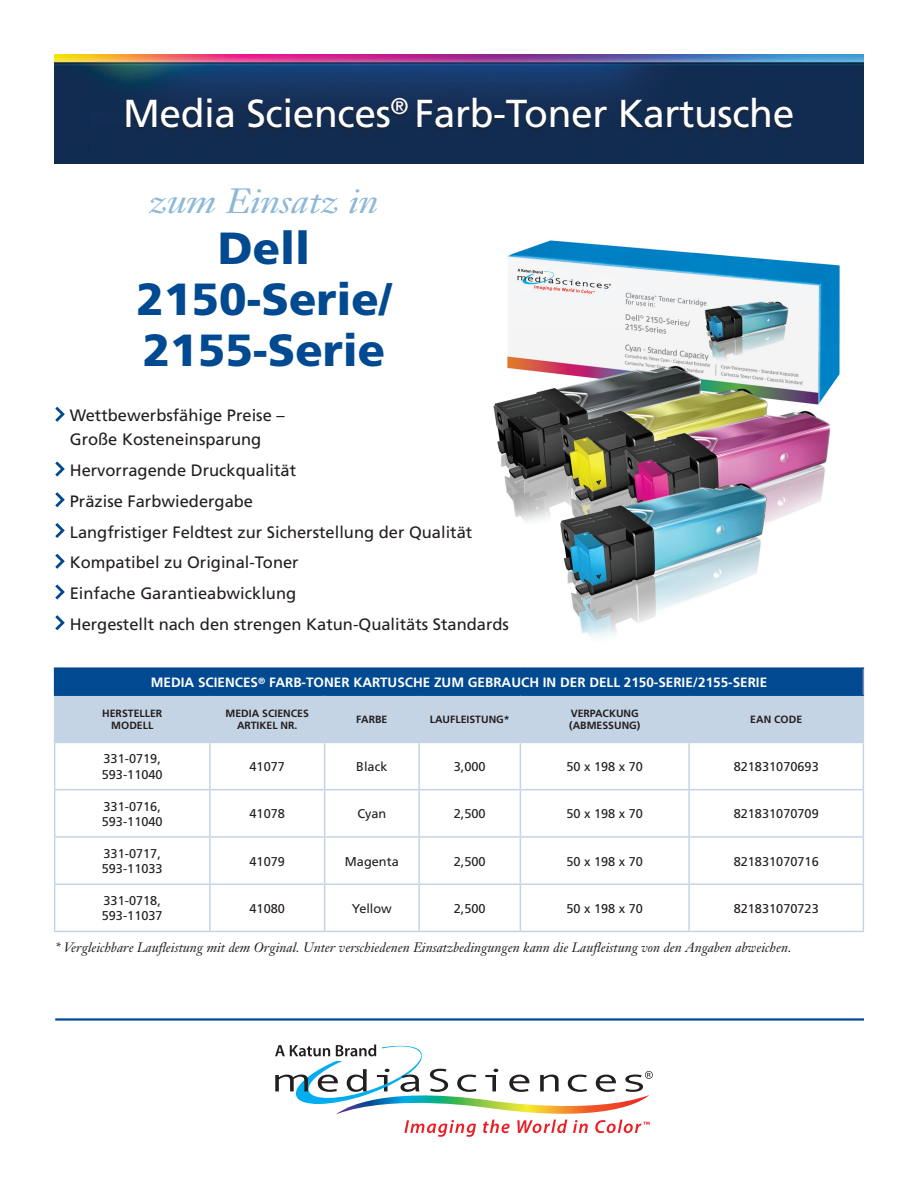
<style>
.page{position:relative;width:918px;height:1188px;background:#fff}
.page>*{position:absolute;margin:0;border:0;box-sizing:border-box;transform-origin:0 0}
.t1{font:900 45px/51px "Frutiger";color:#014990;text-align:center}
.t2{font:39px "Frutiger";letter-spacing:-.01em;color:#fff}
.t3{font:italic 34.5px "Janson Text";color:#8db7d7;scale:1.1 1}
.t4{font:16.5px/24px "Frutiger";color:#231f20}
.t5{font:italic 13.5px "Janson Text";color:#231f20}
.t6{font:700 13.5px "Frutiger";color:#fff}
.t7{font:12.75px/15.3px "Frutiger";color:#231f20}
.t8{font:700 10.5px "Frutiger";color:#231f20}
</style>
<div class="page">
<img style="left:493px;top:240px;width:347px;height:399px">
<svg style="left:55px;top:743px;width:808px;height:188px"></svg>
<hr style="left:54px;top:742px;width:156px;height:1px;background:#c5d4e4">
<hr style="left:210px;top:742px;width:115px;height:1px;background:#c5d4e4">
<hr style="left:325px;top:742px;width:94px;height:1px;background:#c5d4e4">
<hr style="left:419px;top:742px;width:101px;height:1px;background:#c5d4e4">
<hr style="left:520px;top:742px;width:169px;height:1px;background:#c5d4e4">
<hr style="left:689px;top:742px;width:175px;height:1px;background:#c5d4e4">
<hr style="left:54px;top:743px;width:1px;height:46px;background:#c5d4e4">
<hr style="left:209px;top:743px;width:2px;height:46px;background:#c5d4e4">
<hr style="left:324px;top:743px;width:1px;height:46px;background:#c5d4e4">
<hr style="left:418px;top:743px;width:2px;height:46px;background:#c5d4e4">
<hr style="left:520px;top:743px;width:1px;height:46px;background:#c5d4e4">
<hr style="left:688px;top:743px;width:2px;height:46px;background:#c5d4e4">
<hr style="left:863px;top:743px;width:1px;height:46px;background:#c5d4e4">
<hr style="left:54px;top:789px;width:156px;height:1px;background:#c5d4e4">
<hr style="left:54px;top:790px;width:1px;height:46px;background:#c5d4e4">
<hr style="left:210px;top:789px;width:115px;height:1px;background:#c5d4e4">
<hr style="left:209px;top:790px;width:2px;height:46px;background:#c5d4e4">
<hr style="left:325px;top:789px;width:94px;height:1px;background:#c5d4e4">
<hr style="left:324px;top:790px;width:1px;height:46px;background:#c5d4e4">
<hr style="left:419px;top:789px;width:101px;height:1px;background:#c5d4e4">
<hr style="left:418px;top:790px;width:2px;height:46px;background:#c5d4e4">
<hr style="left:520px;top:789px;width:169px;height:1px;background:#c5d4e4">
<hr style="left:520px;top:790px;width:1px;height:46px;background:#c5d4e4">
<hr style="left:689px;top:789px;width:175px;height:1px;background:#c5d4e4">
<hr style="left:688px;top:790px;width:2px;height:46px;background:#c5d4e4">
<hr style="left:863px;top:790px;width:1px;height:46px;background:#c5d4e4">
<hr style="left:54px;top:836px;width:156px;height:2px;background:#c5d4e4">
<hr style="left:54px;top:838px;width:1px;height:45px;background:#c5d4e4">
<hr style="left:210px;top:836px;width:115px;height:2px;background:#c5d4e4">
<hr style="left:209px;top:838px;width:2px;height:45px;background:#c5d4e4">
<hr style="left:325px;top:836px;width:94px;height:2px;background:#c5d4e4">
<hr style="left:324px;top:838px;width:1px;height:45px;background:#c5d4e4">
<hr style="left:419px;top:836px;width:101px;height:2px;background:#c5d4e4">
<hr style="left:418px;top:838px;width:2px;height:45px;background:#c5d4e4">
<hr style="left:520px;top:836px;width:169px;height:2px;background:#c5d4e4">
<hr style="left:520px;top:838px;width:1px;height:45px;background:#c5d4e4">
<hr style="left:689px;top:836px;width:175px;height:2px;background:#c5d4e4">
<hr style="left:688px;top:838px;width:2px;height:45px;background:#c5d4e4">
<hr style="left:863px;top:838px;width:1px;height:45px;background:#c5d4e4">
<hr style="left:54px;top:883px;width:156px;height:2px;background:#c5d4e4">
<hr style="left:54px;top:885px;width:1px;height:46px;background:#c5d4e4">
<hr style="left:210px;top:883px;width:115px;height:2px;background:#c5d4e4">
<hr style="left:209px;top:885px;width:2px;height:46px;background:#c5d4e4">
<hr style="left:325px;top:883px;width:94px;height:2px;background:#c5d4e4">
<hr style="left:324px;top:885px;width:1px;height:46px;background:#c5d4e4">
<hr style="left:419px;top:883px;width:101px;height:2px;background:#c5d4e4">
<hr style="left:418px;top:885px;width:2px;height:46px;background:#c5d4e4">
<hr style="left:520px;top:883px;width:169px;height:2px;background:#c5d4e4">
<hr style="left:520px;top:885px;width:1px;height:46px;background:#c5d4e4">
<hr style="left:689px;top:883px;width:175px;height:2px;background:#c5d4e4">
<hr style="left:688px;top:885px;width:2px;height:46px;background:#c5d4e4">
<hr style="left:863px;top:885px;width:1px;height:46px;background:#c5d4e4">
<hr style="left:54px;top:931px;width:156px;height:1px;background:#c5d4e4">
<hr style="left:210px;top:931px;width:115px;height:1px;background:#c5d4e4">
<hr style="left:325px;top:931px;width:94px;height:1px;background:#c5d4e4">
<hr style="left:419px;top:931px;width:101px;height:1px;background:#c5d4e4">
<hr style="left:520px;top:931px;width:169px;height:1px;background:#c5d4e4">
<hr style="left:689px;top:931px;width:175px;height:1px;background:#c5d4e4">
<hr style="left:54px;top:667px;width:156px;height:2px;background:#014990">
<hr style="left:210px;top:667px;width:115px;height:2px;background:#014990">
<hr style="left:325px;top:667px;width:94px;height:2px;background:#014990">
<hr style="left:419px;top:667px;width:101px;height:2px;background:#014990">
<hr style="left:520px;top:667px;width:169px;height:2px;background:#014990">
<hr style="left:689px;top:667px;width:175px;height:2px;background:#014990">
<svg style="left:54px;top:669px;width:810px;height:73px;background:#7ca0c4"></svg>
<img style="left:54px;top:54px;width:810px;height:109px">
<div style="left:124px;top:99px;width:669px;height:31px;background:#231f20;opacity:.5"></div>
<svg style="left:55px;top:406px;width:10px;height:16px"></svg>
<svg style="left:55px;top:461px;width:10px;height:16px"></svg>
<svg style="left:55px;top:492px;width:10px;height:16px"></svg>
<svg style="left:55px;top:523px;width:10px;height:15px"></svg>
<svg style="left:55px;top:553px;width:10px;height:16px"></svg>
<svg style="left:55px;top:584px;width:10px;height:16px"></svg>
<svg style="left:55px;top:615px;width:10px;height:16px"></svg>
<hr style="left:55px;top:1018px;width:809px;height:3px;background:#014990">
<svg style="left:275px;top:1045px;width:378px;height:92px"></svg>
<p class="t2" style="left:123px;top:91px;width:673px">Media Sciences<sup>®</sup> Farb-Toner Kartusche</p>
<p class="t3" style="left:149px;top:180px;width:210px">zum Einsatz in</p>
<p class="t1" style="left:136px;top:223px;width:257px">Dell<br>2150-Serie/<br>2155-Serie</p>
<p class="t4" style="left:70px;top:404px;width:216px">Wettbewerbsfähige Preise –<br>Große Kosteneinsparung</p>
<p class="t4" style="left:70px;top:458px;width:228px">Hervorragende Druckqualität</p>
<p class="t4" style="left:70px;top:489px;width:185px">Präzise Farbwiedergabe</p>
<p class="t4" style="left:70px;top:520px;width:404px">Langfristiger Feldtest zur Sicherstellung der Qualität</p>
<p class="t4" style="left:70px;top:551px;width:230px">Kompatibel zu Original-Toner</p>
<p class="t4" style="left:70px;top:581px;width:228px">Einfache Garantieabwicklung</p>
<p class="t4" style="left:70px;top:612px;width:441px">Hergestellt nach den strengen Katun-Qualitäts Standards</p>
<p class="t6" style="left:151px;top:674px;width:618px">MEDIA SCIENCES<sup>®</sup> FARB-TONER KARTUSCHE ZUM GEBRAUCH IN DER DELL 2150-SERIE/2155-SERIE</p>
<p class="t8" style="left:102px;top:707px;width:62px">HERSTELLER</p>
<p class="t8" style="left:111px;top:719px;width:43px">MODELL</p>
<p class="t8" style="left:226px;top:707px;width:85px">MEDIA SCIENCES</p>
<p class="t8" style="left:237px;top:719px;width:62px">ARTIKEL NR.</p>
<p class="t8" style="left:571px;top:707px;width:70px">VERPACKUNG</p>
<p class="t8" style="left:569px;top:719px;width:73px">(ABMESSUNG)</p>
<p class="t8" style="left:356px;top:713px;width:33px">FARBE</p>
<p class="t8" style="left:430px;top:713px;width:81px">LAUFLEISTUNG*</p>
<p class="t8" style="left:750px;top:713px;width:53px">EAN CODE</p>
<p class="t7" style="left:102px;top:751px;width:62px">331-0719,<br>593-11040</p>
<p class="t7" style="left:250px;top:759px;width:37px">41077</p>
<p class="t7" style="left:356px;top:759px;width:33px">Black</p>
<p class="t7" style="left:454px;top:759px;width:33px">3,000</p>
<p class="t7" style="left:566px;top:759px;width:78px">50 x 198 x 70</p>
<p class="t7" style="left:734px;top:759px;width:87px">821831070693</p>
<p class="t7" style="left:102px;top:798px;width:62px">331-0716,<br>593-11040</p>
<p class="t7" style="left:250px;top:806px;width:37px">41078</p>
<p class="t7" style="left:357px;top:806px;width:31px">Cyan</p>
<p class="t7" style="left:454px;top:806px;width:33px">2,500</p>
<p class="t7" style="left:566px;top:806px;width:78px">50 x 198 x 70</p>
<p class="t7" style="left:734px;top:806px;width:87px">821831070709</p>
<p class="t7" style="left:102px;top:846px;width:62px">331-0717,<br>593-11033</p>
<p class="t7" style="left:250px;top:853px;width:37px">41079</p>
<p class="t7" style="left:345px;top:853px;width:55px">Magenta</p>
<p class="t7" style="left:454px;top:853px;width:33px">2,500</p>
<p class="t7" style="left:566px;top:853px;width:78px">50 x 198 x 70</p>
<p class="t7" style="left:734px;top:853px;width:87px">821831070716</p>
<p class="t7" style="left:102px;top:893px;width:62px">331-0718,<br>593-11037</p>
<p class="t7" style="left:250px;top:901px;width:37px">41080</p>
<p class="t7" style="left:352px;top:901px;width:42px">Yellow</p>
<p class="t7" style="left:454px;top:901px;width:33px">2,500</p>
<p class="t7" style="left:566px;top:901px;width:78px">50 x 198 x 70</p>
<p class="t7" style="left:734px;top:901px;width:87px">821831070723</p>
<p class="t5" style="left:55px;top:939px;width:738px">* Vergleichbare Laufleistung mit dem Orginal. Unter verschiedenen Einsatzbedingungen kann die Laufleistung von den Angaben abweichen.</p>
</div>
